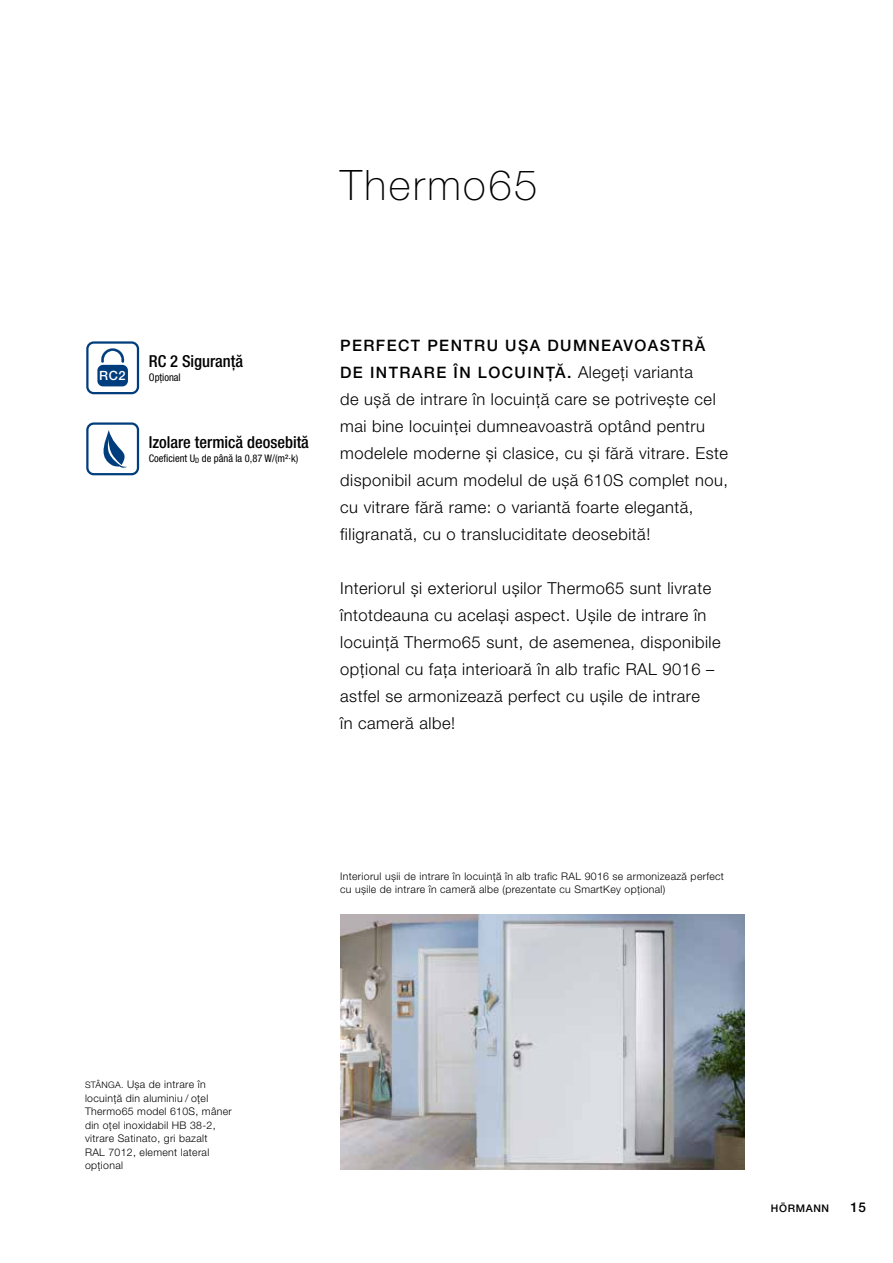
<style>
.page{position:relative;width:893px;height:1263px;background:#fff}
.page>*{position:absolute;margin:0;border:0;box-sizing:border-box;transform-origin:0 0}
.t1{font:100 42px "Hoermann Helvetica Neue";letter-spacing:.06em;color:#000}
.t2{font:300 16.5px/27px "Hoermann Helvetica Neue";letter-spacing:.03em;color:#000}
.t3{font:500 condensed 16.5px "Hoermann Helvetica Neue";color:#000}
.t4{font:500 15.75px/27px "Hoermann Helvetica Neue";letter-spacing:.09em;color:#000}
.t5{font:500 13.5px "Hoermann Helvetica Neue";color:#000}
.t6{font:500 12.75px "Hoermann Helvetica Neue";color:#fff}
.t7{font:300 10.5px/13.5px "Hoermann Helvetica Neue";letter-spacing:.03em;color:#000}
.t8{font:condensed 10.5px "Hoermann Helvetica Neue";color:#000}
.t9{font:500 10.5px "Hoermann Helvetica Neue";letter-spacing:.06em;color:#000}
.s1{font-weight:300;font-size:16.5px}
.s2{font-size:9px}
</style>
<div class="page">
<img style="left:340px;top:914px;width:404px;height:255px">
<div style="left:86px;top:422px;width:53px;height:53px;border:2px solid #003d7c;border-radius:6px"></div>
<svg style="left:103px;top:430px;width:24px;height:38px"></svg>
<div style="left:86px;top:341px;width:53px;height:53px;border:2px solid #003d7c;border-radius:6px"></div>
<div style="left:97px;top:365px;width:31px;height:21px;background:#003d7c;border-radius:6px"></div>
<svg style="left:101px;top:348px;width:23px;height:15px"></svg>
<h1 class="t1" style="left:340px;top:156px;width:199px">Thermo65</h1>
<p class="t6" style="left:99px;top:366px;width:28px">RC2</p>
<p class="t3" style="left:149px;top:349px;width:96px">RC 2 Siguranță</p>
<p class="t8" style="left:149px;top:370px;width:33px">Opțional</p>
<p class="t3" style="left:149px;top:430px;width:162px">Izolare termică deosebită</p>
<p class="t8" style="left:149px;top:451px;width:151px">Coeficient U<sub>D</sub> de până la 0,87 W/(m²·k)</p>
<p class="t4" style="left:340px;top:331px;width:367px">PERFECT PENTRU UȘA DUMNEAVOASTRĂ<br>DE INTRARE ÎN LOCUINȚĂ. <span class="s1">Alegeți varianta</span></p>
<p class="t2" style="left:340px;top:385px;width:389px">de ușă de intrare în locuință care se potrivește cel mai bine locuinței dumneavoastră optând pentru modelele moderne și clasice, cu și fără vitrare. Este disponibil acum modelul de ușă 610S complet nou, cu vitrare fără rame: o variantă foarte elegantă, filigranată, cu o transluciditate deosebită!</p>
<p class="t2" style="left:340px;top:574px;width:382px">Interiorul și exteriorul ușilor Thermo65 sunt livrate întotdeauna cu același aspect. Ușile de intrare în locuință Thermo65 sunt, de asemenea, disponibile opțional cu fața interioară în alb trafic RAL 9016 – astfel se armonizează perfect cu ușile de intrare<br>în cameră albe!</p>
<p class="t7" style="left:340px;top:868px;width:385px">Interiorul ușii de intrare în locuință în alb trafic RAL 9016 se armonizează perfect cu ușile de intrare în cameră albe (prezentate cu SmartKey opțional)</p>
<p class="t7" style="left:85px;top:1077px;width:148px"><span class="s2">STÂNGA.</span> Ușa de intrare în locuință din aluminiu / oțel<br>Thermo65 model 610S, mâner din oțel inoxidabil HB 38-2, vitrare Satinato, gri bazalt<br>RAL 7012, element lateral opțional</p>
<p class="t9" style="left:771px;top:1201px;width:60px">HÖRMANN</p>
<p class="t5" style="left:850px;top:1198px;width:17px">15</p>
</div>
